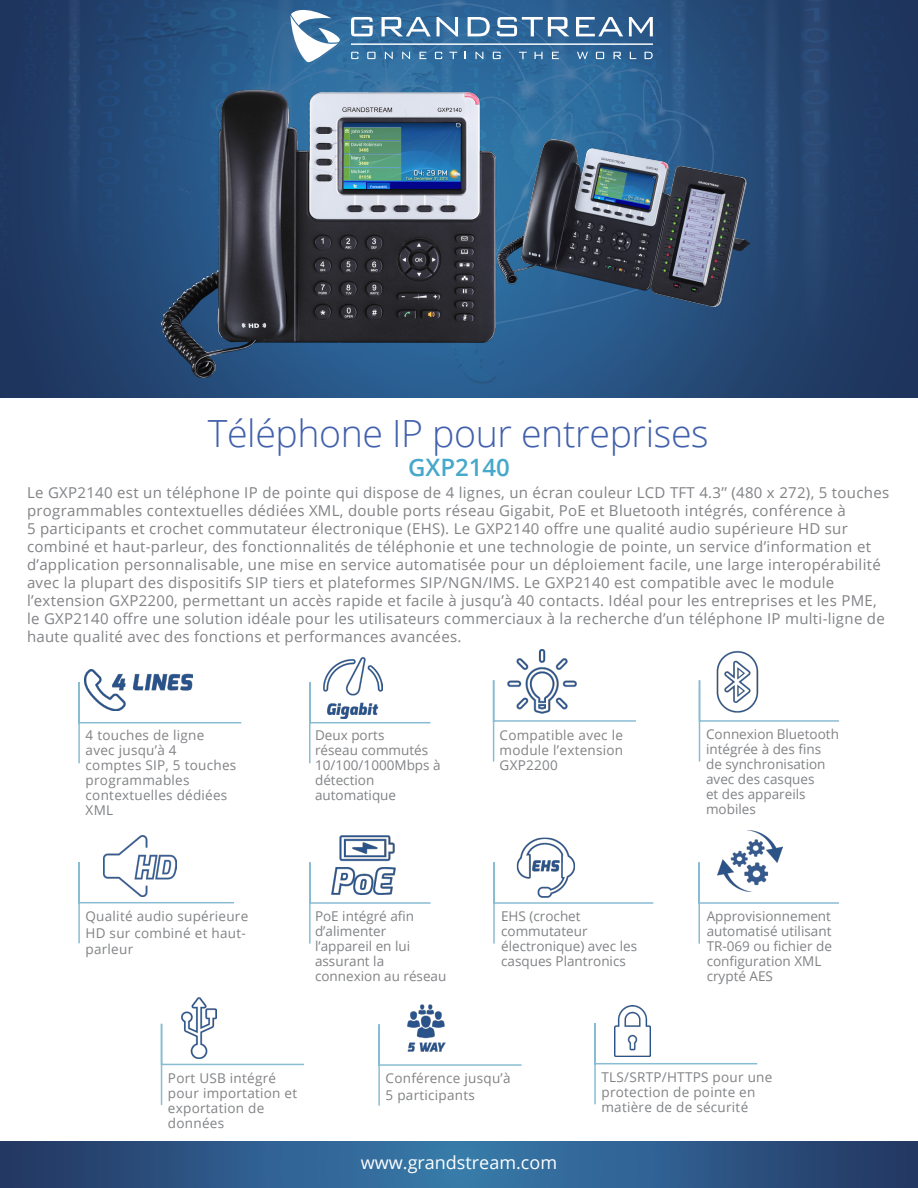
<style>
.page{position:relative;width:918px;height:1188px;background:#fff}
.page>*{position:absolute;margin:0;border:0;box-sizing:border-box;transform-origin:0 0}
.t1{font:300 37.5px "Open Sans";letter-spacing:-.01em;color:#4160ac}
.t2{font:600 24px "Open Sans";color:#46a8ca}
.t3{font:18px "Open Sans";color:#fff}
.t4{font:15px/18px "Open Sans";letter-spacing:.02em;color:#808285}
.t5{font:13.5px/15px "Open Sans";color:#808285}
.t6{font:13.5px/15px "Open Sans";letter-spacing:.02em;color:#808285}
</style>
<div class="page">
<img style="left:0;top:0;width:918px;height:397px">
<img style="left:503px;top:140px;width:246px;height:167px">
<img style="left:160px;top:83px;width:343px;height:295px">
<svg style="left:291px;top:10px;width:49px;height:52px"></svg>
<svg style="left:351px;top:17px;width:22px;height:19px"></svg>
<svg style="left:382px;top:17px;width:49px;height:19px"></svg>
<svg style="left:437px;top:17px;width:21px;height:19px"></svg>
<svg style="left:468px;top:17px;width:22px;height:19px"></svg>
<svg style="left:497px;top:17px;width:72px;height:19px"></svg>
<svg style="left:576px;top:17px;width:47px;height:19px"></svg>
<svg style="left:629px;top:17px;width:24px;height:19px"></svg>
<svg style="left:351px;top:52px;width:7px;height:7px"></svg>
<svg style="left:367px;top:52px;width:9px;height:7px"></svg>
<svg style="left:385px;top:52px;width:8px;height:7px"></svg>
<svg style="left:402px;top:52px;width:8px;height:7px"></svg>
<svg style="left:420px;top:52px;width:6px;height:7px"></svg>
<svg style="left:435px;top:52px;width:7px;height:7px"></svg>
<svg style="left:449px;top:52px;width:8px;height:7px"></svg>
<svg style="left:476px;top:52px;width:7px;height:7px"></svg>
<svg style="left:493px;top:52px;width:8px;height:7px"></svg>
<svg style="left:519px;top:52px;width:8px;height:7px"></svg>
<svg style="left:535px;top:52px;width:8px;height:7px"></svg>
<svg style="left:552px;top:52px;width:7px;height:7px"></svg>
<svg style="left:645px;top:52px;width:8px;height:7px"></svg>
<svg style="left:596px;top:52px;width:8px;height:7px"></svg>
<svg style="left:614px;top:52px;width:7px;height:7px"></svg>
<svg style="left:630px;top:52px;width:6px;height:7px"></svg>
<svg style="left:577px;top:52px;width:11px;height:7px"></svg>
<hr style="left:351px;top:44px;width:302px;height:1px;background:#fff">
<svg style="left:0;top:1142px;width:918px;height:46px;background:#2d5988"></svg>
<img style="left:104px;top:835px;width:73px;height:26px">
<img style="left:324px;top:657px;width:58px;height:24px">
<img style="left:516px;top:649px;width:52px;height:30px">
<img style="left:722px;top:831px;width:61px;height:30px">
<img style="left:85px;top:670px;width:107px;height:11px">
<img style="left:716px;top:650px;width:43px;height:29px">
<img style="left:339px;top:835px;width:56px;height:26px">
<img style="left:517px;top:837px;width:58px;height:24px">
<svg style="left:78px;top:681px;width:164px;height:83px"></svg>
<svg style="left:309px;top:681px;width:122px;height:83px"></svg>
<svg style="left:492px;top:679px;width:144px;height:83px"></svg>
<svg style="left:698px;top:679px;width:141px;height:83px"></svg>
<svg style="left:78px;top:861px;width:157px;height:83px"></svg>
<svg style="left:309px;top:861px;width:122px;height:83px"></svg>
<svg style="left:493px;top:861px;width:161px;height:83px"></svg>
<svg style="left:698px;top:861px;width:141px;height:83px"></svg>
<img style="left:182px;top:998px;width:34px;height:24px">
<svg style="left:160px;top:1022px;width:144px;height:83px"></svg>
<img style="left:617px;top:1006px;width:31px;height:16px">
<svg style="left:594px;top:1022px;width:164px;height:83px"></svg>
<img style="left:407px;top:1004px;width:38px;height:19px">
<svg style="left:378px;top:1023px;width:144px;height:83px"></svg>
<h1 class="t1" style="left:208px;top:407px;width:502px">Téléphone IP pour entreprises</h1>
<p class="t4" style="left:27px;top:484px;width:864px">Le GXP2140 est un téléphone IP de pointe qui dispose de 4 lignes, un écran couleur LCD TFT 4.3’’ (480 x 272), 5 touches programmables contextuelles dédiées XML, double ports réseau Gigabit, PoE et Bluetooth intégrés, conférence à<br>5 participants et crochet commutateur électronique (EHS). Le GXP2140 offre une qualité audio supérieure HD sur combiné et haut-parleur, des fonctionnalités de téléphonie et une technologie de pointe, un service d’information et d’application personnalisable, une mise en service automatisée pour un déploiement facile, une large interopérabilité avec la plupart des dispositifs SIP tiers et plateformes SIP/NGN/IMS. Le GXP2140 est compatible avec le module l’extension GXP2200, permettant un accès rapide et facile à jusqu’à 40 contacts. Idéal pour les entreprises et les PME, le GXP2140 offre une solution idéale pour les utilisateurs commerciaux à la recherche d’un téléphone IP multi-ligne de haute qualité avec des fonctions et performances avancées.</p>
<h2 class="t2" style="left:408px;top:451px;width:103px">GXP2140</h2>
<p class="t6" style="left:86px;top:727px;width:152px">4 touches de ligne avec jusqu’à 4<br>comptes SIP, 5 touches programmables contextuelles dédiées<br>XML</p>
<p class="t5" style="left:315px;top:727px;width:127px">Deux ports<br>réseau commutés<br>10/100/1000Mbps à détection automatique</p>
<p class="t5" style="left:500px;top:727px;width:125px;text-align:justify">Compatible avec le module l’extension GXP2200</p>
<p class="t5" style="left:706px;top:726px;width:134px">Connexion Bluetooth intégrée à des fins de synchronisation avec des casques<br>et des appareils mobiles</p>
<p class="t6" style="left:86px;top:908px;width:164px;line-height:16.5px">Qualité audio supérieure<br>HD sur combiné et haut&shy;parleur</p>
<p class="t5" style="left:315px;top:908px;width:133px">PoE intégré afin d’alimenter l’appareil en lui assurant la connexion au réseau</p>
<p class="t5" style="left:501px;top:908px;width:137px">EHS (crochet commutateur électronique) avec les casques Plantronics</p>
<p class="t5" style="left:707px;top:908px;width:127px">Approvisionnement automatisé utilisant<br>TR-069 ou fichier de configuration XML crypté AES</p>
<p class="t6" style="left:168px;top:1070px;width:131px">Port USB intégré pour importation et exportation de données</p>
<p class="t6" style="left:601px;top:1069px;width:172px">TLS/SRTP/HTTPS pour une protection de pointe en matière de de sécurité</p>
<p class="t6" style="left:386px;top:1070px;width:127px;line-height:16.2px">Conférence jusqu’à<br>5 participants</p>
<p class="t3" style="left:361px;top:1151px;width:198px">www.grandstream.com</p>
</div>
